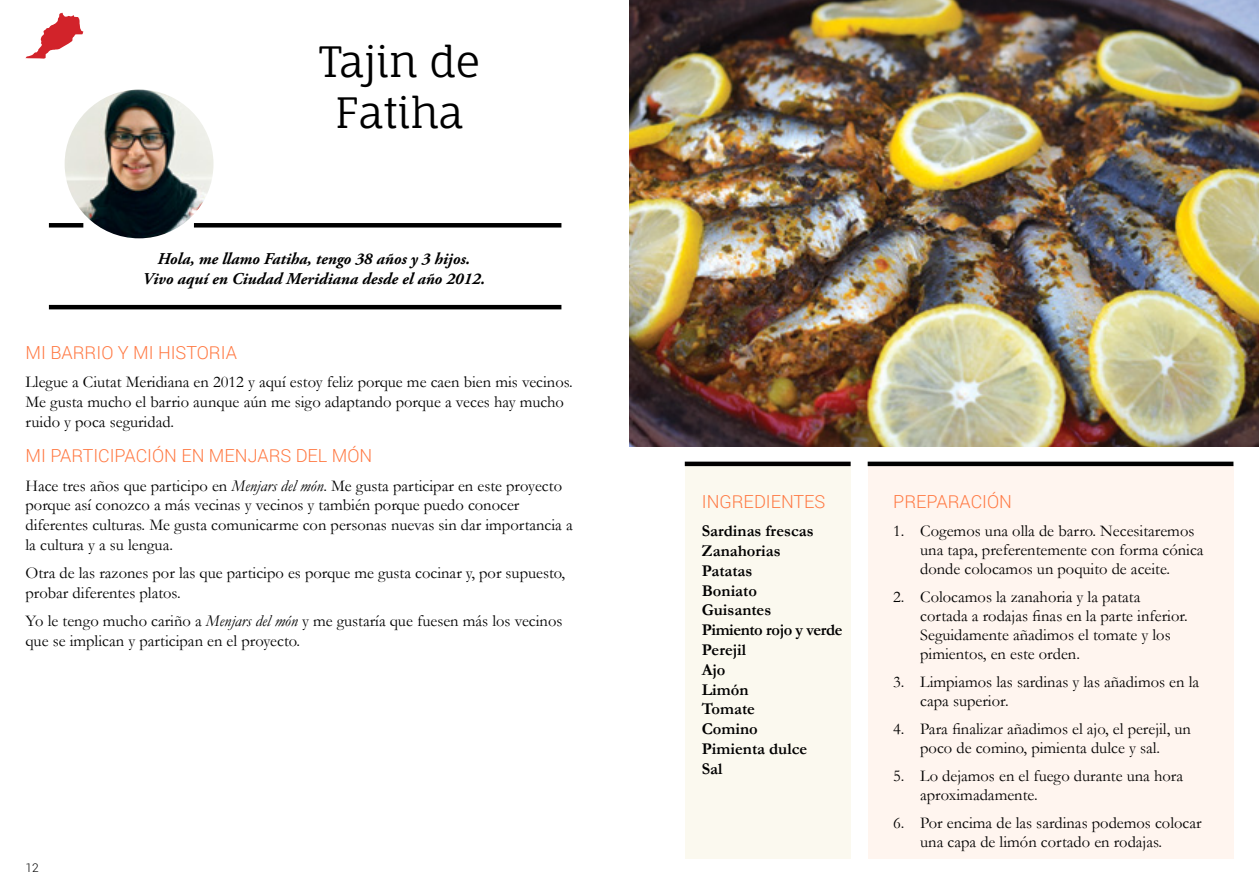
<style>
.page{position:relative;width:1259px;height:893px;background:#fff}
.page>*{position:absolute;margin:0;border:0;box-sizing:border-box;transform-origin:0 0}
.t1{font:42px/51px "Fauna One";letter-spacing:-.025em;color:#000;text-align:center}
.t2{font:300 18px "Roboto";color:#ff7943}
.t3{font:16.5px/19.2px "Garamond";color:#000}
.t4{font:700 16.5px/19.8px "Garamond";color:#000}
.t5{font:italic 700 16.5px/19.8px "Adobe Garamond Pro";color:#000;text-align:center}
.t6{font:300 12px "Roboto";color:#000}
.s1{font-style:italic}
</style>
<div class="page">
<div style="left:867px;top:466px;width:366px;height:393px;background:#fff5ef"></div>
<div style="left:685px;top:466px;width:165px;height:393px;background:#fbf8ec"></div>
<hr style="left:685px;top:462px;width:165px;height:4px;background:#000">
<hr style="left:867px;top:462px;width:366px;height:4px;background:#000">
<img style="left:65px;top:90px;width:148px;height:148px">
<img style="left:629px;top:0;width:630px;height:446px">
<hr style="left:49px;top:305px;width:512px;height:4px;background:#000">
<div style="left:194px;top:223px;width:367px;height:5px;background:#000"></div>
<div style="left:49px;top:223px;width:34px;height:5px;background:#000"></div>
<svg style="left:26px;top:13px;width:57px;height:46px"></svg>
<h1 class="t1" style="left:319px;top:36px;width:163px">Tajin de<br>Fatiha</h1>
<p class="t5" style="left:143px;top:250px;width:344px">Hola, me llamo Fatiha, tengo 38 años y 3 hijos.<br>Vivo aquí en Ciudad Meridiana desde el año 2012.</p>
<p class="t2" style="left:26px;top:340px;width:213px">MI BARRIO Y MI HISTORIA</p>
<p class="t3" style="left:26px;top:372px;width:549px;line-height:19.8px">Llegue a Ciutat Meridiana en 2012 y aquí estoy feliz porque me caen bien mis vecinos.<br>Me gusta mucho el barrio aunque aún me sigo adaptando porque a veces hay mucho ruido y poca seguridad.</p>
<p class="t2" style="left:26px;top:443px;width:348px">MI PARTICIPACIÓN EN MENJARS DEL MÓN</p>
<p class="t3" style="left:26px;top:475px;width:549px;line-height:19.8px">Hace tres años que participo en <span class="s1">Menjars del món</span>. Me gusta participar en este proyecto porque así conozco a más vecinas y vecinos y también porque puedo conocer diferentes culturas. Me gusta comunicarme con personas nuevas sin dar importancia a la cultura y a su lengua.</p>
<p class="t3" style="left:26px;top:563px;width:541px;line-height:19.8px">Otra de las razones por las que participo es porque me gusta cocinar y, por supuesto, probar diferentes platos.</p>
<p class="t3" style="left:26px;top:611px;width:538px;line-height:19.8px">Yo le tengo mucho cariño a <span class="s1">Menjars del món</span> y me gustaría que fuesen más los vecinos que se implican y participan en el proyecto.</p>
<p class="t6" style="left:26px;top:859px;width:15px">12</p>
<p class="t2" style="left:702px;top:489px;width:125px">INGREDIENTES</p>
<p class="t4" style="left:702px;top:521px;width:142px">Sardinas frescas<br>Zanahorias<br>Patatas<br>Boniato<br>Guisantes<br>Pimiento rojo y verde<br>Perejil<br>Ajo<br>Limón<br>Tomate<br>Comino<br>Pimienta dulce<br>Sal</p>
<p class="t2" style="left:893px;top:489px;width:120px">PREPARACIÓN</p>
<p class="t3" style="left:920px;top:521px;width:285px;text-indent:-27px">1. Cogemos una olla de barro. Necesitaremos una tapa, preferentemente con forma cónica donde colocamos un poquito de aceite.</p>
<p class="t3" style="left:920px;top:587px;width:269px;text-indent:-27px">2. Colocamos la zanahoria y la patata cortada a rodajas finas en la parte inferior.<br>Seguidamente añadimos el tomate y los pimientos, en este orden.</p>
<p class="t3" style="left:920px;top:672px;width:280px;text-indent:-27px">3. Limpiamos las sardinas y las añadimos en la capa superior.</p>
<p class="t3" style="left:893px;top:719px;width:299px;text-align:center">4. Para finalizar añadimos el ajo, el perejil, un poco de comino, pimienta dulce y sal.</p>
<p class="t3" style="left:920px;top:766px;width:264px;text-indent:-27px">5. Lo dejamos en el fuego durante una hora aproximadamente.</p>
<p class="t3" style="left:920px;top:813px;width:283px;text-indent:-27px">6. Por encima de las sardinas podemos colocar una capa de limón cortado en rodajas.</p>
</div>
